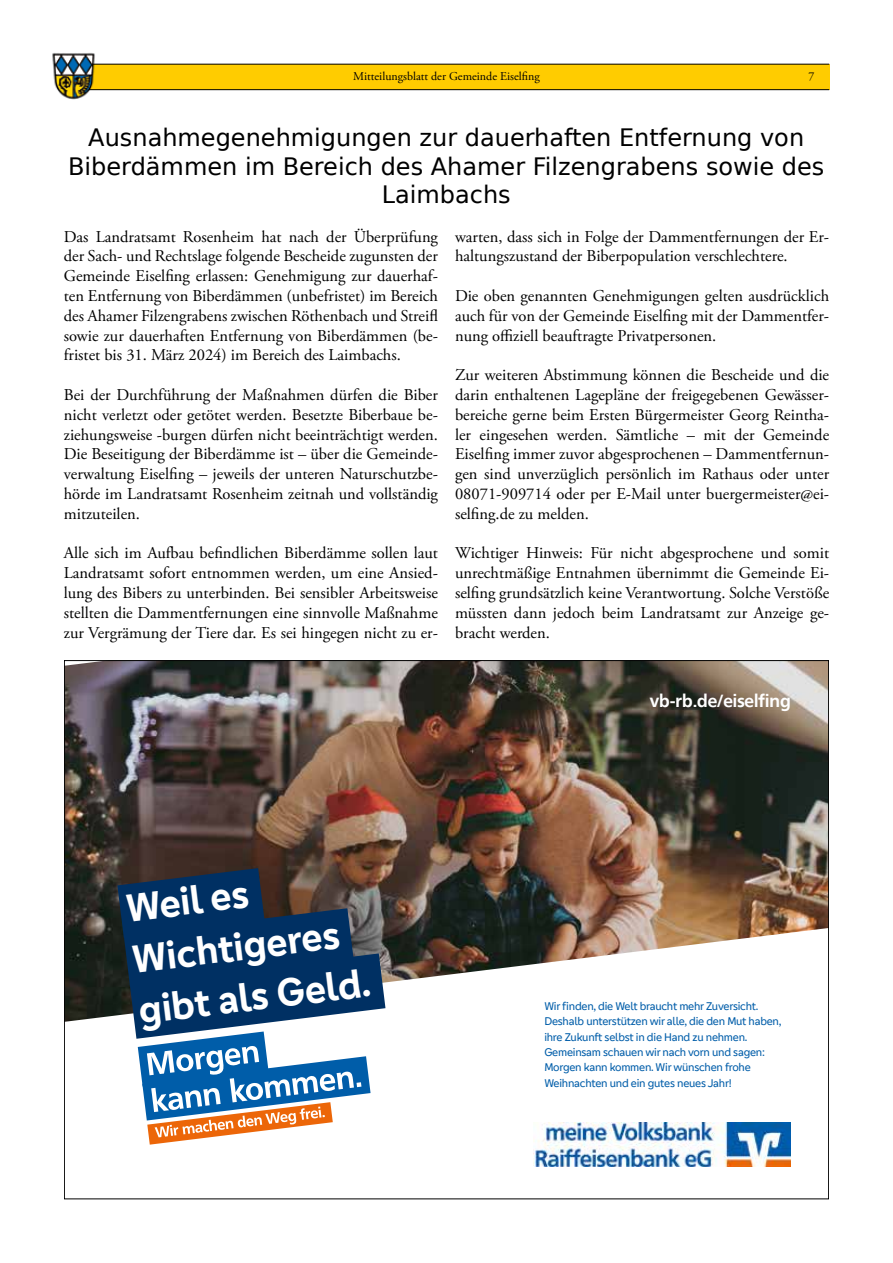
<style>
.page{position:relative;width:893px;height:1263px;background:#fff}
.page>*{position:absolute;margin:0;border:0;box-sizing:border-box;transform-origin:0 0}
.t1{font:700 40.5px/51.6px "Genos GFG";color:#fff}
.t2{font:24px/28.8px "DejaVu Sans";color:#000;text-align:center}
.t3{font:700 17.55px "Frutiger VR";color:#fff}
.t4{font:16.5px/19.8px "Adobe Garamond Pro";color:#000;text-align:justify}
.t5{font:12px "Adobe Garamond Pro";color:#000}
.t6{font:11.55px/15.5px "Genos GFG";letter-spacing:-.02em;color:#005da9}
</style>
<div class="page">
<div style="left:71px;top:64px;width:758px;height:25px;background:#fc0"></div>
<hr style="left:68px;top:64px;width:761px;height:1px;background:#000">
<hr style="left:68px;top:89px;width:761px;height:1px;background:#000">
<img style="left:52px;top:53px;width:47px;height:47px">
<img style="left:66px;top:662px;width:761px;height:360px">
<svg style="left:117px;top:868px;width:268px;height:276px"></svg>
<img style="left:534px;top:1123px;width:257px;height:43px">
<p class="t5" style="left:353px;top:69px;width:188px">Mitteilungsblatt der Gemeinde Eiselfing</p>
<p class="t5" style="left:809px;top:69px;width:7px">7</p>
<h2 class="t2" style="left:68px;top:122px;width:758px">Ausnahmegenehmigungen zur dauerhaften Entfernung von<br>Biberdämmen im Bereich des Ahamer Filzengrabens sowie des<br>Laimbachs</h2>
<p class="t4" style="left:64px;top:227px;width:376px">Das Landratsamt Rosenheim hat nach der Überprüfung der Sach- und Rechtslage folgende Bescheide zugunsten der Gemeinde Eiselfing erlassen: Genehmigung zur dauerhaf&shy;ten Entfernung von Biberdämmen (unbefristet) im Bereich des Ahamer Filzengrabens zwischen Röthenbach und Streifl sowie zur dauerhaften Entfernung von Biberdämmen (be&shy;fristet bis 31. März 2024) im Bereich des Laimbachs.</p>
<p class="t4" style="left:64px;top:385px;width:376px">Bei der Durchführung der Maßnahmen dürfen die Biber nicht verletzt oder getötet werden. Besetzte Biberbaue be&shy;ziehungsweise -burgen dürfen nicht beeinträchtigt werden.<br>Die Beseitigung der Biberdämme ist – über die Gemeinde&shy;verwaltung Eiselfing – jeweils der unteren Naturschutzbe&shy;hörde im Landratsamt Rosenheim zeitnah und vollständig mitzuteilen.</p>
<p class="t4" style="left:64px;top:544px;width:376px">Alle sich im Aufbau befindlichen Biberdämme sollen laut Landratsamt sofort entnommen werden, um eine Ansied&shy;lung des Bibers zu unterbinden. Bei sensibler Arbeitsweise stellten die Dammentfernungen eine sinnvolle Maßnahme zur Vergrämung der Tiere dar. Es sei hingegen nicht zu er-</p>
<p class="t4" style="left:455px;top:227px;width:376px">warten, dass sich in Folge der Dammentfernungen der Er&shy;haltungszustand der Biberpopulation verschlechtere.</p>
<p class="t4" style="left:455px;top:286px;width:376px">Die oben genannten Genehmigungen gelten ausdrücklich auch für von der Gemeinde Eiselfing mit der Dammentfer&shy;nung offiziell beauftragte Privatpersonen.</p>
<p class="t4" style="left:455px;top:366px;width:376px">Zur weiteren Abstimmung können die Bescheide und die darin enthaltenen Lagepläne der freigegebenen Gewässer&shy;bereiche gerne beim Ersten Bürgermeister Georg Reintha&shy;ler eingesehen werden. Sämtliche – mit der Gemeinde Eiselfing immer zuvor abgesprochenen – Dammentfernun&shy;gen sind unverzüglich persönlich im Rathaus oder unter 08071-909714 oder per E-Mail unter buergermeister@ei&shy;selfing.de zu melden.</p>
<p class="t4" style="left:455px;top:544px;width:376px">Wichtiger Hinweis: Für nicht abgesprochene und somit unrechtmäßige Entnahmen übernimmt die Gemeinde Ei&shy;selfing grundsätzlich keine Verantwortung. Solche Verstöße müssten dann jedoch beim Landratsamt zur Anzeige ge&shy;bracht werden.</p>
<p class="t3" style="left:650px;top:691px;width:142px">vb-rb.de/eiselfing</p>
<h1 class="t1" style="left:123px;top:883px;width:235px;rotate:-7deg">Weil es<br>Wichtigeres gibt als Geld.</h1>
<p class="t6" style="left:544px;top:998px;width:239px">Wir finden, die Welt braucht mehr Zuversicht.<br>Deshalb unterstützen wir alle, die den Mut haben, ihre Zukunft selbst in die Hand zu nehmen.<br>Gemeinsam schauen wir nach vorn und sagen:<br>Morgen kann kommen. Wir wünschen frohe Weihnachten und ein gutes neues Jahr!</p>
</div>
